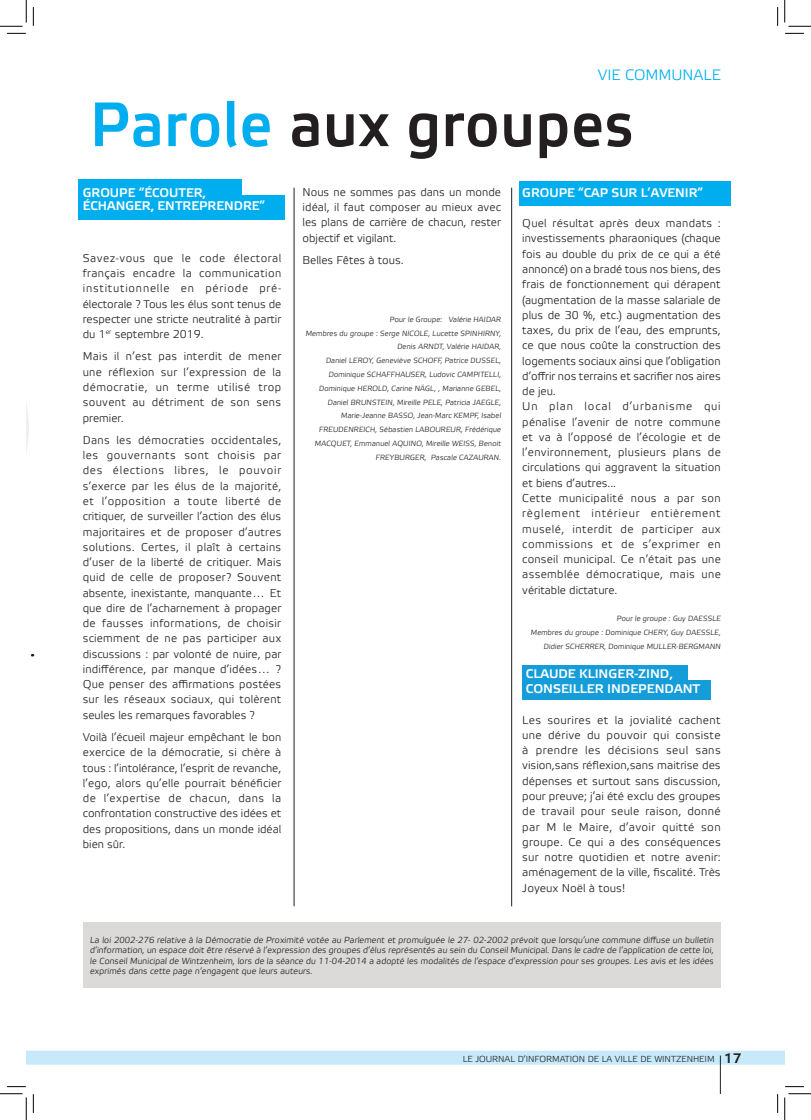
<style>
.page{position:relative;width:811px;height:1120px;background:#fff}
.page>*{position:absolute;margin:0;border:0;box-sizing:border-box;transform-origin:0 0}
.t1{font:62.5px "Etelka Medium Pro";letter-spacing:.01em;color:#231f20;scale:.95 1}
.t2{font:15px "Etelka Light Pro";color:#00aeef}
.t3{font:12.5px/13.8px "Etelka Medium Pro";color:#fff}
.t4{font:11.25px/15.2px "Etelka Light Pro";letter-spacing:.005em;color:#231f20;text-align:justify}
.t5{font:8.75px/10.5px "Etelka Light Pro";color:#231f20;text-align:justify}
.t6{font:7.5px/13.8px "Etelka Light Pro";color:#231f20;text-align:right}
.s1{color:#00aeef}
.s2{font-family:"Etelka Medium Pro";font-size:13.75px}
</style>
<div class="page">
<div style="left:522px;top:679px;width:189px;height:20px;background:#149dd9"></div>
<div style="left:522px;top:665px;width:165px;height:19px;background:#149dd9"></div>
<div style="left:78px;top:179px;width:163px;height:20px;background:#00aeef"></div>
<div style="left:78px;top:195px;width:207px;height:24px;background:#00aeef"></div>
<div style="left:519px;top:181px;width:211px;height:24px;background:#00aeef"></div>
<div style="left:83px;top:922px;width:638px;height:65px;background:#dcdad9"></div>
<hr style="left:294px;top:187px;width:1px;height:719px;background:#231f20">
<hr style="left:511px;top:187px;width:1px;height:719px;background:#231f20">
<svg style="left:26px;top:987px;width:759px;height:106px"></svg>
<svg style="left:26px;top:404px;width:7px;height:253px"></svg>
<hr style="left:720px;top:1055px;width:1px;height:38px;background:#231f20">
<svg style="left:7px;top:33px;width:19px;height:1px"></svg>
<svg style="left:785px;top:33px;width:19px;height:1px"></svg>
<svg style="left:33px;top:7px;width:1px;height:19px"></svg>
<svg style="left:33px;top:1094px;width:1px;height:18px"></svg>
<svg style="left:777px;top:7px;width:1px;height:19px"></svg>
<svg style="left:777px;top:1094px;width:1px;height:18px"></svg>
<svg style="left:0;top:0;width:27px;height:27px"></svg>
<svg style="left:0;top:1093px;width:27px;height:26px"></svg>
<svg style="left:784px;top:0;width:27px;height:27px"></svg>
<svg style="left:784px;top:1093px;width:27px;height:26px"></svg>
<h2 class="t2" style="left:598px;top:66px;width:124px">VIE COMMUNALE</h2>
<h1 class="t1" style="left:90px;top:90px;width:574px"><span class="s1">Parole</span> aux groupes</h1>
<p class="t3" style="left:83px;top:186px;width:184px">GROUPE “ÉCOUTER,<br>ÉCHANGER, ENTREPRENDRE”</p>
<p class="t4" style="left:83px;top:251px;width:200px">Savez-vous que le code électoral français encadre la communication institutionnelle en période pré&shy;électorale ? Tous les élus sont tenus de respecter une stricte neutralité à partir du 1<sup>er</sup> septembre 2019.</p>
<p class="t4" style="left:83px;top:349px;width:200px">Mais il n’est pas interdit de mener une réflexion sur l’expression de la démocratie, un terme utilisé trop souvent au détriment de son sens premier.</p>
<p class="t4" style="left:83px;top:433px;width:200px">Dans les démocraties occidentales, les gouvernants sont choisis par des élections libres, le pouvoir s’exerce par les élus de la majorité, et l’opposition a toute liberté de critiquer, de surveiller l’action des élus majoritaires et de proposer d’autres solutions. Certes, il plaît à certains d’user de la liberté de critiquer. Mais quid de celle de proposer? Souvent absente, inexistante, manquante… Et que dire de l’acharnement à propager de fausses informations, de choisir sciemment de ne pas participer aux discussions : par volonté de nuire, par indifférence, par manque d’idées… ?<br>Que penser des affirmations postées sur les réseaux sociaux, qui tolèrent seules les remarques favorables ?</p>
<p class="t4" style="left:83px;top:730px;width:200px">Voilà l’écueil majeur empêchant le bon exercice de la démocratie, si chère à tous : l’intolérance, l’esprit de revanche, l’ego, alors qu’elle pourrait bénéficier de l’expertise de chacun, dans la confrontation constructive des idées et des propositions, dans un monde idéal bien sûr.</p>
<p class="t4" style="left:302px;top:185px;width:200px">Nous ne sommes pas dans un monde idéal, il faut composer au mieux avec les plans de carrière de chacun, rester objectif et vigilant.</p>
<p class="t4" style="left:302px;top:253px;width:103px">Belles Fêtes à tous.</p>
<p class="t6" style="left:305px;top:313px;width:198px">Pour le Groupe: Valérie HAIDAR<br>Membres du groupe : Serge NICOLE, Lucette SPINHIRNY, Denis ARNDT, Valérie HAIDAR,<br>Daniel LEROY, Geneviève SCHOFF, Patrice DUSSEL, Dominique SCHAFFHAUSER, Ludovic CAMPITELLI, Dominique HEROLD, Carine NÄGL, , Marianne GEBEL, Daniel BRUNSTEIN, Mireille PELE, Patricia JAEGLE, Marie-Jeanne BASSO, Jean-Marc KEMPF, Isabel FREUDENREICH, Sébastien LABOUREUR, Frédérique MACQUET, Emmanuel AQUINO, Mireille WEISS, Benoit FREYBURGER, Pascale CAZAURAN.</p>
<p class="t3" style="left:522px;top:186px;width:182px">GROUPE “CAP SUR L’AVENIR”</p>
<p class="t4" style="left:522px;top:216px;width:200px;text-align:left">Quel résultat après deux mandats : investissements pharaoniques (chaque fois au double du prix de ce qui a été annoncé) on a bradé tous nos biens, des frais de fonctionnement qui dérapent (augmentation de la masse salariale de plus de 30 %, etc.) augmentation des taxes, du prix de l’eau, des emprunts, ce que nous coûte la construction des logements sociaux ainsi que l’obligation d’offrir nos terrains et sacrifier nos aires de jeu.<br>Un plan local d’urbanisme qui pénalise l’avenir de notre commune et va à l’opposé de l’écologie et de l’environnement, plusieurs plans de circulations qui aggravent la situation et biens d’autres...<br>Cette municipalité nous a par son règlement intérieur entièrement muselé, interdit de participer aux commissions et de s’exprimer en conseil municipal. Ce n’était pas une assemblée démocratique, mais une véritable dictature.</p>
<p class="t6" style="left:530px;top:612px;width:193px">Pour le groupe : Guy DAESSLE<br>Membres du groupe : Dominique CHERY, Guy DAESSLE,<br>Didier SCHERRER, Dominique MULLER-BERGMANN</p>
<p class="t3" style="left:526px;top:666px;width:176px;line-height:15.2px">CLAUDE KLINGER-ZIND,<br>CONSEILLER INDEPENDANT</p>
<p class="t4" style="left:522px;top:712px;width:200px">Les sourires et la jovialité cachent une dérive du pouvoir qui consiste à prendre les décisions seul sans vision,sans réflexion,sans maitrise des dépenses et surtout sans discussion, pour preuve; j’ai été exclu des groupes de travail pour seule raison, donné par M le Maire, d’avoir quitté son groupe. Ce qui a des conséquences sur notre quotidien et notre avenir: aménagement de la ville, fiscalité. Très Joyeux Noël à tous!</p>
<p class="t5" style="left:90px;top:934px;width:626px">La loi 2002-276 relative à la Démocratie de Proximité votée au Parlement et promulguée le 27- 02-2002 prévoit que lorsqu’une commune diffuse un bulletin d’information, un espace doit être réservé à l’expression des groupes d’élus représentés au sein du Conseil Municipal. Dans le cadre de l’application de cette loi, le Conseil Municipal de Wintzenheim, lors de la séance du 11-04-2014 a adopté les modalités de l’espace d’expression pour ses groupes. Les avis et les idées exprimés dans cette page n’engagent que leurs auteurs.</p>
<p class="t5" style="left:463px;top:1053px;width:280px">LE JOURNAL D’INFORMATION DE LA VILLE DE WINTZENHEIM <span class="s2">17</span></p>
<p class="t5" style="left:464px;top:1052px;width:253px">LE JOURNAL D’INFORMATION DE LA VILLE DE WINTZENHEIM</p>
</div>
